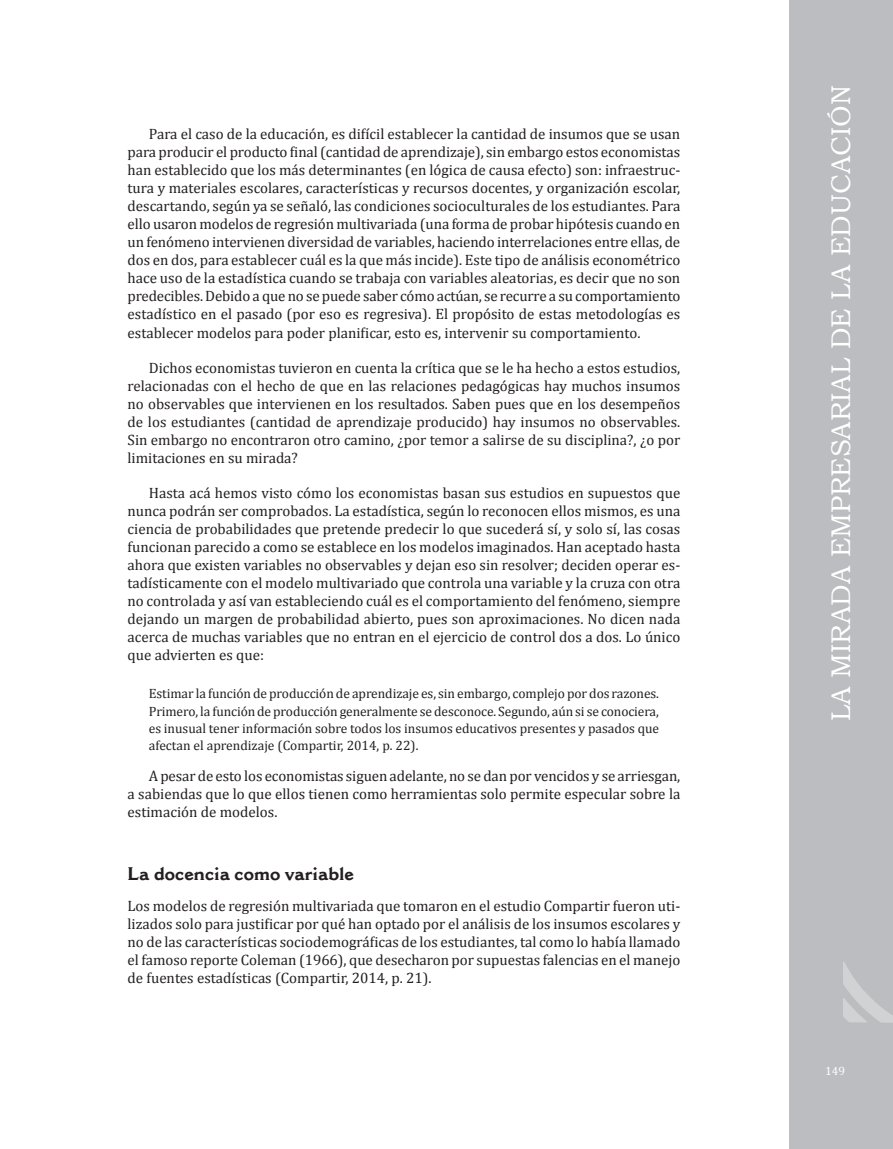
<style>
.page{position:relative;width:893px;height:1149px;background:#fff}
.page>*{position:absolute;margin:0;border:0;box-sizing:border-box;transform-origin:0 0}
.t1{font:27px "Bookman Old Style";color:#fff}
.Título_2{font:700 18px "Cantoria MT Std";color:#231f20}
.C__DE_TEXTO{font:15px/18px "Cambria";color:#231f20;text-align:justify}
.C__DE_TEXTO_2{font:15px/18px "Cambria";color:#231f20;text-align:justify}
.Cita_textual{font:13.5px/17.2px "Cambria";color:#231f20;text-align:justify}
.t2{font:12px "Cambria";color:#fff}
</style>
<div class="page">
<div style="left:789px;top:0;width:104px;height:1148px;background:#bcbdc0"></div>
<svg style="left:843px;top:962px;width:50px;height:60px"></svg>
<p class="C__DE_TEXTO" style="left:128px;top:125px;width:554px;text-indent:21px">Para el caso de la educación, es difícil establecer la cantidad de insumos que se usan para producir el producto final (cantidad de aprendizaje), sin embargo estos economistas han establecido que los más determinantes (en lógica de causa efecto) son: infraestruc&shy;tura y materiales escolares, características y recursos docentes, y organización escolar, descartando, según ya se señaló, las condiciones socioculturales de los estudiantes. Para ello usaron modelos de regresión multivariada (una forma de probar hipótesis cuando en un fenómeno intervienen diversidad de variables, haciendo interrelaciones entre ellas, de dos en dos, para establecer cuál es la que más incide). Este tipo de análisis econométrico hace uso de la estadística cuando se trabaja con variables aleatorias, es decir que no son predecibles. Debido a que no se puede saber cómo actúan, se recurre a su comportamiento estadístico en el pasado (por eso es regresiva). El propósito de estas metodologías es establecer modelos para poder planificar, esto es, intervenir su comportamiento.</p>
<p class="C__DE_TEXTO" style="left:128px;top:358px;width:554px;text-indent:21px">Dichos economistas tuvieron en cuenta la crítica que se le ha hecho a estos estudios, relacionadas con el hecho de que en las relaciones pedagógicas hay muchos insumos no observables que intervienen en los resultados. Saben pues que en los desempeños de los estudiantes (cantidad de aprendizaje producido) hay insumos no observables.<br>Sin embargo no encontraron otro camino, ¿por temor a salirse de su disciplina?, ¿o por limitaciones en su mirada?</p>
<p class="C__DE_TEXTO" style="left:128px;top:483px;width:554px;text-indent:21px">Hasta acá hemos visto cómo los economistas basan sus estudios en supuestos que nunca podrán ser comprobados. La estadística, según lo reconocen ellos mismos, es una ciencia de probabilidades que pretende predecir lo que sucederá sí, y solo sí, las cosas funcionan parecido a como se establece en los modelos imaginados. Han aceptado hasta ahora que existen variables no observables y dejan eso sin resolver; deciden operar es&shy;tadísticamente con el modelo multivariado que controla una variable y la cruza con otra no controlada y así van estableciendo cuál es el comportamiento del fenómeno, siempre dejando un margen de probabilidad abierto, pues son aproximaciones. No dicen nada acerca de muchas variables que no entran en el ejercicio de control dos a dos. Lo único que advierten es que:</p>
<p class="Cita_textual" style="left:149px;top:684px;width:512px">Estimar la función de producción de aprendizaje es, sin embargo, complejo por dos razones.<br>Primero, la función de producción generalmente se desconoce. Segundo, aún si se conociera, es inusual tener información sobre todos los insumos educativos presentes y pasados que afectan el aprendizaje (Compartir, 2014, p. 22).</p>
<p class="C__DE_TEXTO" style="left:128px;top:766px;width:554px;text-indent:21px">A pesar de esto los economistas siguen adelante, no se dan por vencidos y se arriesgan, a sabiendas que lo que ellos tienen como herramientas solo permite especular sobre la estimación de modelos.</p>
<p class="Título_2" style="left:128px;top:862px;width:228px">La docencia como variable</p>
<p class="C__DE_TEXTO_2" style="left:128px;top:896px;width:554px">Los modelos de regresión multivariada que tomaron en el estudio Compartir fueron uti&shy;lizados solo para justificar por qué han optado por el análisis de los insumos escolares y no de las características sociodemográficas de los estudiantes, tal como lo había llamado el famoso reporte Coleman (1966), que desecharon por supuestas falencias en el manejo de fuentes estadísticas (Compartir, 2014, p. 21).</p>
<h1 class="t1" style="left:825px;top:721px;width:637px;rotate:-90deg">LA MIRADA EMPRESARIAL DE LA EDUCACIÓN</h1>
<p class="t2" style="left:825px;top:1063px;width:21px">149</p>
</div>
